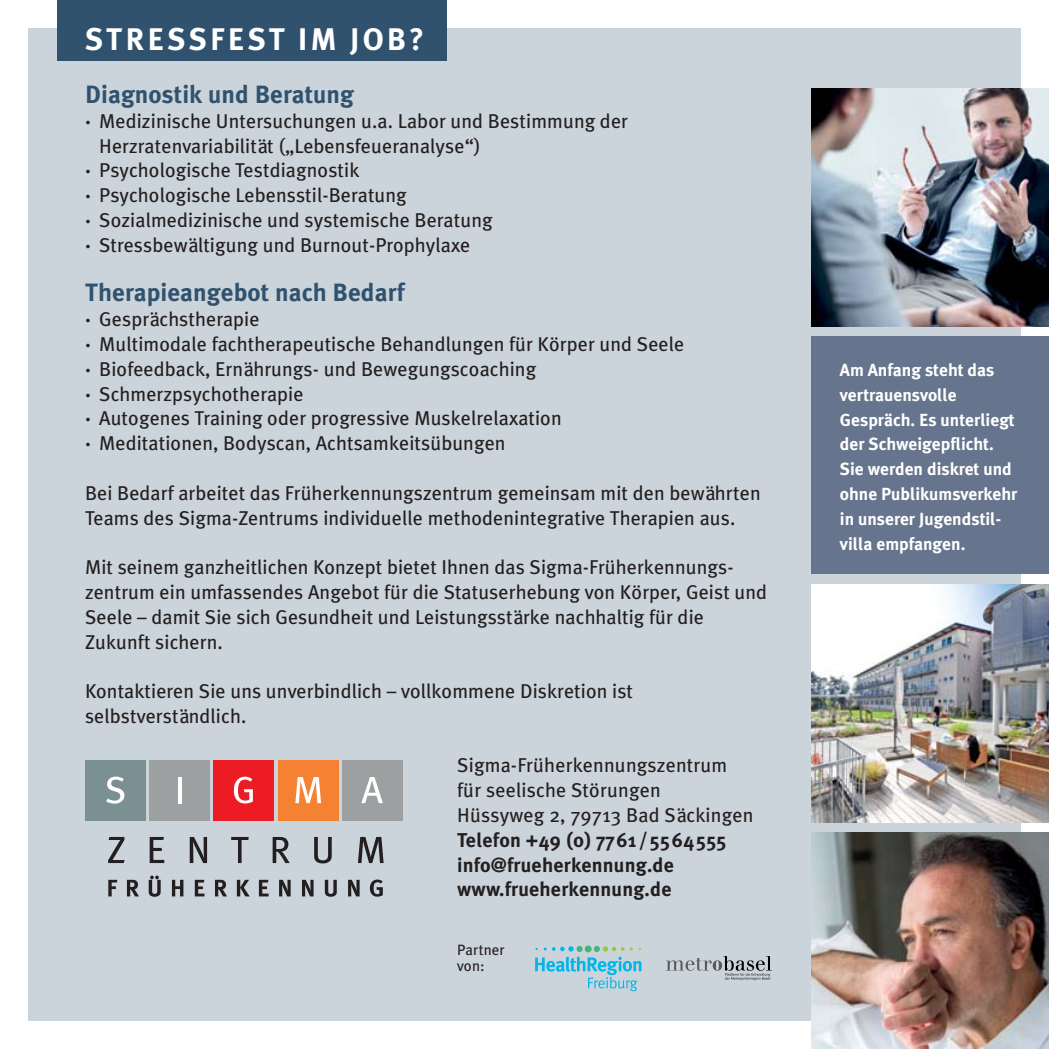
<style>
.page{position:relative;width:1049px;height:1049px;background:#fff}
.page>*{position:absolute;margin:0;border:0;box-sizing:border-box;transform-origin:0 0}
.t1{font:700 31.25px "Meta Plus";letter-spacing:.1em;color:#fff}
.t2{font:700 25px "Meta Plus";letter-spacing:.005em;color:#31526e}
.t3{font:20px/24.8px "Meta Plus";letter-spacing:.005em;color:#231f20}
.t4{font:700 20px/24.8px "Meta Plus";letter-spacing:.01em;color:#231f20}
.t5{font:700 17.5px/24.8px "Meta Plus";color:#fff}
.t6{font:15px/16px "Meta Plus";letter-spacing:.01em;color:#231f20}
.s1{font-weight:700}
</style>
<div class="page">
<div style="left:28px;top:28px;width:992px;height:992px;background:#cbd4da"></div>
<div style="left:57px;top:0;width:389px;height:60px;background:#31526e"></div>
<img style="left:811px;top:585px;width:238px;height:237px">
<div style="left:811px;top:337px;width:238px;height:237px;background:#66758d"></div>
<img style="left:811px;top:89px;width:238px;height:237px">
<div style="left:85px;top:760px;width:60px;height:60px;background:#7b9092"></div>
<div style="left:342px;top:760px;width:61px;height:60px;background:#9da0a1"></div>
<div style="left:149px;top:760px;width:61px;height:60px;background:#9da0a1"></div>
<div style="left:214px;top:760px;width:60px;height:60px;background:#ed1c24"></div>
<div style="left:278px;top:760px;width:60px;height:60px;background:#f58232"></div>
<svg style="left:106px;top:776px;width:18px;height:27px"></svg>
<hr style="left:178px;top:777px;width:3px;height:26px;background:#fff">
<svg style="left:234px;top:777px;width:19px;height:26px"></svg>
<svg style="left:295px;top:777px;width:26px;height:26px"></svg>
<svg style="left:361px;top:777px;width:22px;height:26px"></svg>
<svg style="left:108px;top:880px;width:9px;height:16px"></svg>
<svg style="left:127px;top:880px;width:12px;height:16px"></svg>
<svg style="left:149px;top:875px;width:12px;height:22px"></svg>
<svg style="left:172px;top:880px;width:11px;height:16px"></svg>
<svg style="left:195px;top:880px;width:9px;height:16px"></svg>
<svg style="left:215px;top:880px;width:12px;height:16px"></svg>
<svg style="left:237px;top:880px;width:13px;height:16px"></svg>
<svg style="left:259px;top:880px;width:10px;height:16px"></svg>
<svg style="left:279px;top:880px;width:12px;height:16px"></svg>
<svg style="left:302px;top:880px;width:12px;height:16px"></svg>
<svg style="left:325px;top:880px;width:12px;height:17px"></svg>
<svg style="left:348px;top:880px;width:12px;height:16px"></svg>
<svg style="left:370px;top:879px;width:13px;height:17px"></svg>
<svg style="left:108px;top:837px;width:17px;height:26px"></svg>
<svg style="left:150px;top:837px;width:14px;height:26px"></svg>
<svg style="left:190px;top:837px;width:17px;height:26px"></svg>
<svg style="left:231px;top:837px;width:18px;height:26px"></svg>
<svg style="left:273px;top:837px;width:17px;height:26px"></svg>
<svg style="left:314px;top:837px;width:18px;height:26px"></svg>
<svg style="left:358px;top:837px;width:26px;height:26px"></svg>
<svg style="left:535px;top:946px;width:106px;height:45px"></svg>
<svg style="left:666px;top:956px;width:106px;height:24px"></svg>
<img style="left:811px;top:833px;width:238px;height:216px">
<h1 class="t1" style="left:85px;top:27px;width:341px">STRESSFEST IM JOB?</h1>
<p class="t2" style="left:85px;top:84px;width:271px">Diagnostik und Beratung</p>
<p class="t3" style="left:85px;top:110px;width:544px"><span class="s1">·</span> Medizinische Untersuchungen u.a. Labor und Bestimmung der</p>
<p class="t3" style="left:99px;top:135px;width:383px">Herz ratenvariabilität („Lebensfeuer analyse“)</p>
<p class="t3" style="left:85px;top:159px;width:276px"><span class="s1">·</span> Psychologische Testdiagnostik</p>
<p class="t3" style="left:85px;top:184px;width:323px"><span class="s1">·</span> Psychologische Lebensstil-Beratung</p>
<p class="t3" style="left:85px;top:209px;width:409px"><span class="s1">·</span> Sozialmedizinische und systemische Beratung</p>
<p class="t3" style="left:85px;top:234px;width:387px"><span class="s1">·</span> Stressbewältigung und Burnout-Prophylaxe</p>
<p class="t2" style="left:85px;top:283px;width:321px">Therapieangebot nach Bedarf</p>
<p class="t3" style="left:85px;top:308px;width:601px"><span class="s1">·</span> Gesprächstherapie<br><span class="s1">·</span> Multimodale fachtherapeutische Behandlungen für Körper und Seele <span class="s1">·</span> Biofeedback, Ernährungs- und Bewegungscoaching<br><span class="s1">·</span> Schmerzpsychotherapie<br><span class="s1">·</span> Autogenes Training oder progressive Muskelrelaxation<br><span class="s1">·</span> Meditationen, Bodyscan, Achtsamkeitsübungen</p>
<p class="t3" style="left:85px;top:482px;width:677px">Bei Bedarf arbeitet das Früherkennungszentrum gemeinsam mit den bewährten<br>Teams des Sigma-Zentrums individuelle methodenintegrative Therapien aus.</p>
<p class="t3" style="left:85px;top:556px;width:684px">Mit seinem ganzheitlichen Konzept bietet Ihnen das Sigma-Früherkennungs - zentrum ein umfassendes Angebot für die Statuserhebung von Körper, Geist und Seele – damit Sie sich Gesundheit und Leistungsstärke nachhaltig für die Zukunft sichern.</p>
<p class="t3" style="left:85px;top:680px;width:550px">Kontaktieren Sie uns unverbindlich – vollkommene Diskretion ist selbstver ständlich.</p>
<p class="t3" style="left:457px;top:754px;width:298px">Sigma-Früherkennungszentrum für seelische Störungen<br>Hüssyweg 2, 79713 Bad Säckingen</p>
<p class="t4" style="left:457px;top:829px;width:271px">Telefon +49 (0) 7761/5564555 info@frueherkennung.de www.frueherkennung.de</p>
<p class="t6" style="left:457px;top:943px;width:49px">Partner von:</p>
<p class="t5" style="left:840px;top:359px;width:179px">Am Anfang steht das vertrauensvolle<br>Gespräch. Es unterliegt der Schweigepflicht.<br>Sie werden diskret und ohne Publikums verkehr in unserer Jugendstil&shy;villa empfangen.</p>
</div>
